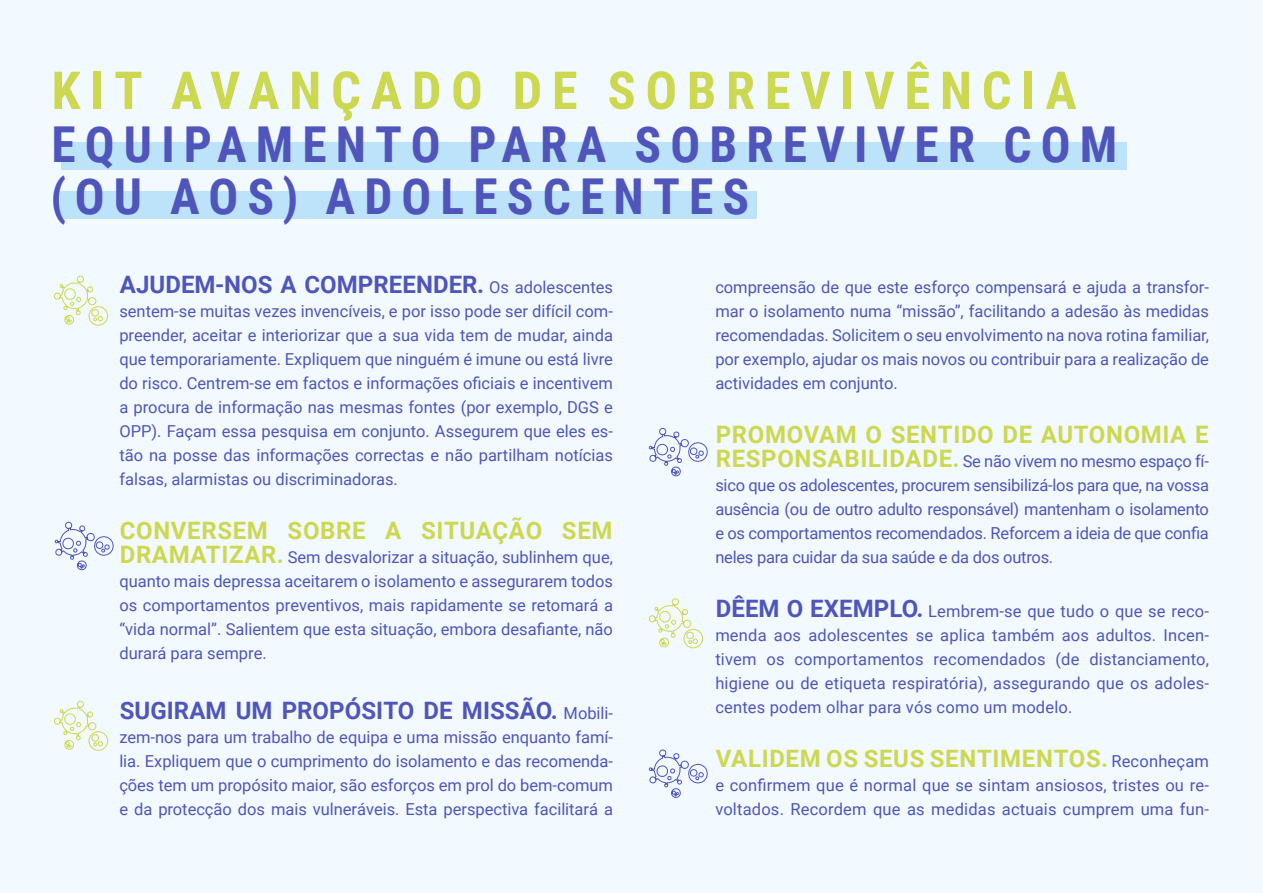
<style>
.page{position:relative;width:1263px;height:893px;background:#f2faff}
.page>*{position:absolute;margin:0;border:0;box-sizing:border-box;transform-origin:0 0}
.t1{font:700 52.5px "Roboto Condensed";letter-spacing:.185em;color:#ccd850}
.t2{font:700 49.5px/52.5px "Roboto Condensed";letter-spacing:.185em;color:#4f55bb}
.t3{font:700 24px "Roboto";letter-spacing:.025em;color:#ccd850}
.t4{font:700 24px "Roboto";letter-spacing:.005em;color:#4f55bb}
.t5{font:16.5px/24px "Roboto";color:#4f55bb;text-align:justify}
.s1{font-weight:400;font-size:16.5px}
.s2{font-weight:700;font-size:24px;color:#ccd850}
.s3{font-weight:700;font-size:24px}
.s4{font-weight:400;font-size:16.5px;color:#4f55bb}
</style>
<div class="page">
<svg style="left:54px;top:275px;width:54px;height:51px"></svg>
<svg style="left:54px;top:700px;width:54px;height:51px"></svg>
<svg style="left:54px;top:521px;width:60px;height:50px"></svg>
<svg style="left:648px;top:428px;width:60px;height:49px"></svg>
<svg style="left:648px;top:749px;width:60px;height:49px"></svg>
<svg style="left:649px;top:598px;width:54px;height:51px"></svg>
<div style="left:61px;top:142px;width:1065px;height:28px;background:#bde3fa"></div>
<div style="left:61px;top:192px;width:696px;height:27px;background:#bde3fa"></div>
<h1 class="t1" style="left:51px;top:54px;width:1027px">KIT AVANÇADO DE SOBREVIVÊNCIA</h1>
<h2 class="t2" style="left:51px;top:116px;width:1068px">EQUIPAMENTO PARA SOBREVIVER COM (OU AOS) ADOLESCENTES</h2>
<h3 class="t4" style="left:120px;top:268px;width:495px">AJUDEM-NOS A COMPREENDER. <span class="s1">Os adolescentes</span></h3>
<p class="t5" style="left:119px;top:299px;width:495px">sentem-se muitas vezes invencíveis, e por isso pode ser difícil com&shy;preender, aceitar e interiorizar que a sua vida tem de mudar, ainda que temporariamente. Expliquem que ninguém é imune ou está livre do risco. Centrem-se em factos e informações oficiais e incentivem a procura de informação nas mesmas fontes (por exemplo, DGS e OPP). Façam essa pesquisa em conjunto. Assegurem que eles es&shy;tão na posse das informações correctas e não partilham notícias falsas, alarmistas ou discriminadoras.</p>
<h3 class="t3" style="left:120px;top:514px;width:494px">CONVERSEM SOBRE A SITUAÇÃO SEM</h3>
<p class="t5" style="left:119px;top:545px;width:495px"><span class="s2">DRAMATIZAR.</span> Sem desvalorizar a situação, sublinhem que, quanto mais depressa aceitarem o isolamento e assegurarem todos os comportamentos preventivos, mais rapidamente se retomará a “vida normal”. Salientem que esta situação, embora desafiante, não durará para sempre.</p>
<h3 class="t4" style="left:120px;top:694px;width:495px">SUGIRAM UM PROPÓSITO DE MISSÃO. <span class="s1">Mobili-</span></h3>
<p class="t5" style="left:119px;top:725px;width:495px">zem-nos para um trabalho de equipa e uma missão enquanto famí&shy;lia. Expliquem que o cumprimento do isolamento e das recomenda&shy;ções tem um propósito maior, são esforços em prol do bem-comum e da protecção dos mais vulneráveis. Esta perspectiva facilitará a</p>
<p class="t5" style="left:715px;top:274px;width:495px">compreensão de que este esforço compensará e ajuda a transfor&shy;mar o isolamento numa “missão”, facilitando a adesão às medidas recomendadas. Solicitem o seu envolvimento na nova rotina familiar, por exemplo, ajudar os mais novos ou contribuir para a realização de actividades em conjunto.</p>
<h3 class="t3" style="left:716px;top:417px;width:494px">PROMOVAM O SENTIDO DE AUTONOMIA E</h3>
<p class="t5" style="left:715px;top:448px;width:495px"><span class="s2">RESPONSABILIDADE.</span> Se não vivem no mesmo espaço fí&shy;sico que os adolescentes, procurem sensibilizá-los para que, na vossa ausência (ou de outro adulto responsável) mantenham o isolamento e os comportamentos recomendados. Reforcem a ideia de que confia neles para cuidar da sua saúde e da dos outros.</p>
<p class="t5" style="left:715px;top:598px;width:495px"><span class="s3">DÊEM O EXEMPLO.</span> Lembrem-se que tudo o que se reco&shy;menda aos adolescentes se aplica também aos adultos. Incen&shy;tivem os comportamentos recomendados (de distanciamento, higiene ou de etiqueta respiratória), assegurando que os adoles&shy;centes podem olhar para vós como um modelo.</p>
<h3 class="t3" style="left:716px;top:741px;width:495px">VALIDEM OS SEUS SENTIMENTOS. <span class="s4">Reconheçam</span></h3>
<p class="t5" style="left:715px;top:772px;width:495px">e confirmem que é normal que se sintam ansiosos, tristes ou re&shy;voltados. Recordem que as medidas actuais cumprem uma fun-</p>
</div>
